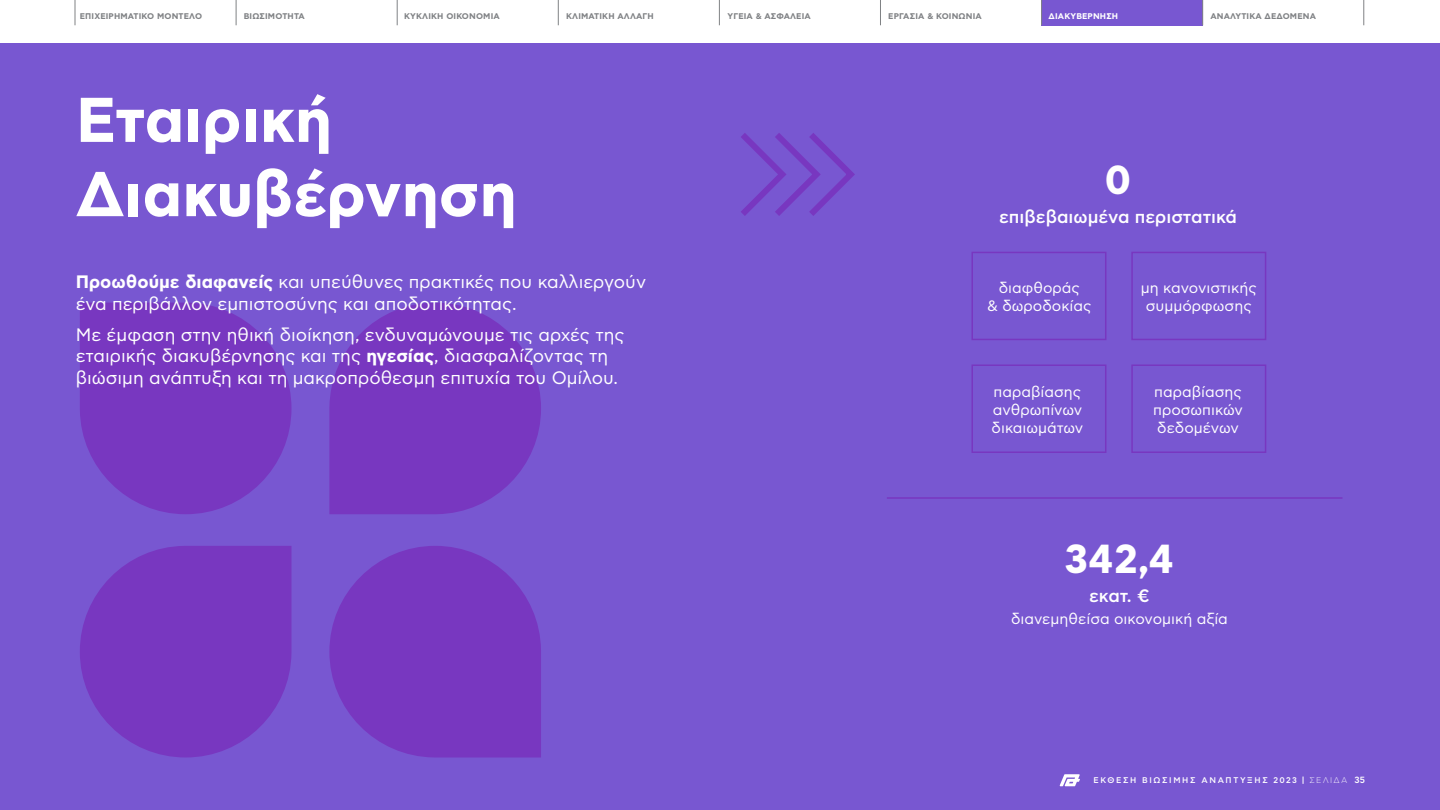
<style>
.page{position:relative;width:1440px;height:810px;background:#fff}
.page>*{position:absolute;margin:0;border:0;box-sizing:border-box;transform-origin:0 0}
.t1{font:700 63px/74.2px "CF Asty Std";color:#fff}
.t2{font:700 40.5px "CF Asty Std";color:#fff}
.t3{font:18px/21.6px "CF Asty Std";color:#fff}
.t4{font:500 18px "CF Asty Std";color:#fff}
.t5{font:15px/18px "CF Asty Std";color:#fff;text-align:center}
.t6{font:700 8.25px "CF Asty Std";letter-spacing:.02em;color:#808285}
.t7{font:500 8.25px "CF Asty Std";letter-spacing:.2em;color:#fff}
.t8{font:700 8.25px "CF Asty Std";letter-spacing:.02em;color:#fff}
.s1{font-weight:700}
.s2{font-weight:300}
.s3{font-size:9px}
</style>
<div class="page">
<div style="left:1042px;top:0;width:161px;height:25px;background:#7857d1"></div>
<svg style="left:880px;top:0;width:1px;height:25px"></svg>
<svg style="left:1364px;top:0;width:1px;height:25px"></svg>
<svg style="left:236px;top:0;width:1px;height:25px"></svg>
<svg style="left:75px;top:0;width:1px;height:25px"></svg>
<svg style="left:558px;top:0;width:1px;height:25px"></svg>
<svg style="left:1041px;top:0;width:1px;height:25px"></svg>
<svg style="left:719px;top:0;width:1px;height:25px"></svg>
<svg style="left:1202px;top:0;width:1px;height:25px"></svg>
<svg style="left:397px;top:0;width:1px;height:25px"></svg>
<div style="left:0;top:44px;width:1440px;height:766px;background:#7857d1"></div>
<svg style="left:741px;top:133px;width:114px;height:83px"></svg>
<div style="left:971px;top:364px;width:135px;height:89px;border:2px solid #7837c0"></div>
<div style="left:1131px;top:364px;width:135px;height:89px;border:2px solid #7837c0"></div>
<div style="left:971px;top:252px;width:135px;height:88px;border:2px solid #7837c0"></div>
<div style="left:1131px;top:252px;width:135px;height:88px;border:2px solid #7837c0"></div>
<svg style="left:329px;top:303px;width:212px;height:211px"></svg>
<svg style="left:80px;top:303px;width:211px;height:211px"></svg>
<svg style="left:80px;top:546px;width:211px;height:212px"></svg>
<svg style="left:329px;top:546px;width:212px;height:212px"></svg>
<hr style="left:887px;top:497px;width:455px;height:2px;background:#7837c0">
<svg style="left:1060px;top:774px;width:20px;height:12px"></svg>
<p class="t6" style="left:80px;top:11px;width:124px">ΕΠΙΧΕΙΡΗΜΑΤΙΚΟ ΜΟΝΤΕΛΟ</p>
<p class="t6" style="left:244px;top:11px;width:63px">ΒΙΩΣΙΜΟΤΗΤΑ</p>
<p class="t6" style="left:404px;top:11px;width:97px">ΚΥΚΛΙΚΗ ΟΙΚΟΝΟΜΙΑ</p>
<p class="t6" style="left:566px;top:11px;width:89px">ΚΛΙΜΑΤΙΚΗ ΑΛΛΑΓΗ</p>
<p class="t6" style="left:728px;top:11px;width:85px">ΥΓΕΙΑ &amp; ΑΣΦΑΛΕΙΑ</p>
<p class="t6" style="left:888px;top:11px;width:95px">ΕΡΓΑΣΙΑ &amp; ΚΟΙΝΩΝΙΑ</p>
<p class="t8" style="left:1049px;top:11px;width:71px">ΔΙΑΚΥΒΕΡΝΗΣΗ</p>
<p class="t6" style="left:1211px;top:11px;width:107px">ΑΝΑΛΥΤΙΚΑ ΔΕΔΟΜΕΝΑ</p>
<h1 class="t1" style="left:76px;top:86px;width:442px">Εταιρική<br>Διακυβέρνηση</h1>
<p class="t3" style="left:76px;top:272px;width:572px"><span class="s1">Προωθούμε διαφανείς</span> και υπεύθυνες πρακτικές που καλλιεργούν ένα περιβάλλον εμπιστοσύνης και αποδοτικότητας.</p>
<p class="t3" style="left:76px;top:324px;width:550px">Με έμφαση στην ηθική διοίκηση, ενδυναμώνουμε τις αρχές της εταιρικής διακυβέρνησης και της <span class="s1">ηγεσίας</span>, διασφαλίζοντας τη βιώσιμη ανάπτυξη και τη μακροπρόθεσμη επιτυχία του Ομίλου.</p>
<h2 class="t2" style="left:1104px;top:157px;width:29px">0</h2>
<p class="t4" style="left:999px;top:206px;width:240px">επιβεβαιωμένα περιστατικά</p>
<p class="t5" style="left:987px;top:279px;width:106px">διαφθοράς<br>&amp; δωροδοκίας</p>
<p class="t5" style="left:1141px;top:279px;width:117px">μη κανονιστικής συμμόρφωσης</p>
<p class="t5" style="left:992px;top:383px;width:93px;text-align:left">παραβίασης ανθρωπίνων δικαιωμάτων</p>
<p class="t5" style="left:1153px;top:383px;width:91px;text-align:justify">παραβίασης προσωπικών δεδομένων</p>
<h2 class="t2" style="left:1065px;top:535px;width:111px">342,4</h2>
<p class="t4" style="left:1089px;top:585px;width:62px">εκατ. €</p>
<p class="t5" style="left:1011px;top:610px;width:218px">διανεμηθείσα οικονομική αξία</p>
<p class="t7" style="left:1094px;top:776px;width:273px">ΕΚΘΕΣΗ ΒΙΩΣΙΜΗΣ ΑΝΑΠΤΥΞΗΣ 2023 | <span class="s2">ΣΕΛΙΔΑ</span> <span class="s3">35</span></p>
</div>
